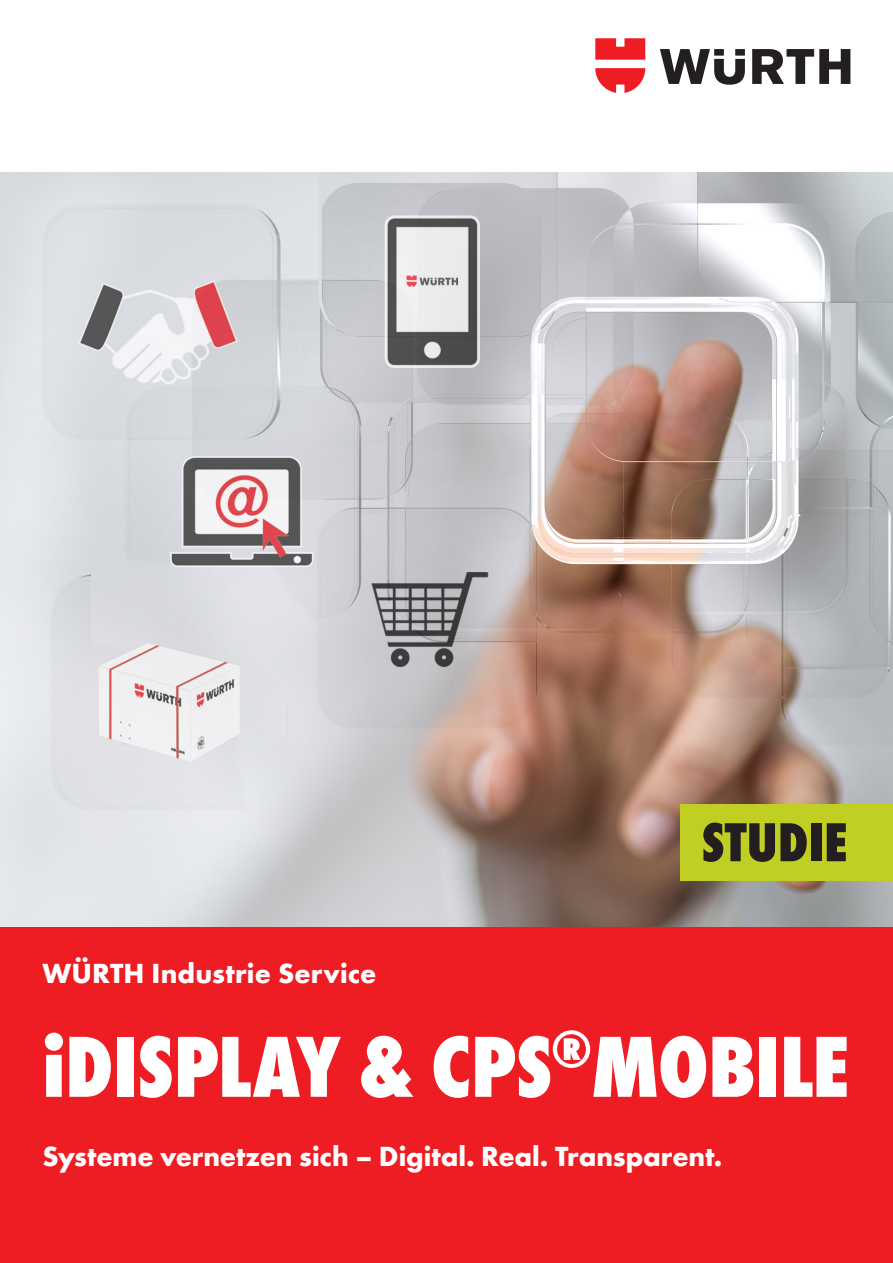
<style>
.page{position:relative;width:893px;height:1263px;background:#fff}
.page>*{position:absolute;margin:0;border:0;box-sizing:border-box;transform-origin:0 0}
.t1{font:800 condensed 90px "Wuerth";letter-spacing:-.005em;color:#fff}
.t2{font:800 condensed 57px "Wuerth";color:#231f20}
.t3{font:700 28.5px "Wuerth";color:#fff}
</style>
<div class="page">
<svg style="left:660px;top:49px;width:190px;height:36px"></svg>
<svg style="left:595px;top:38px;width:50px;height:55px"></svg>
<img style="left:0;top:172px;width:893px;height:755px">
<div style="left:0;top:927px;width:893px;height:336px;background:#ee1d23"></div>
<div style="left:680px;top:804px;width:213px;height:76px;background:#c1ce23"></div>
<p class="t3" style="left:43px;top:952px;width:336px">WÜRTH Industrie Service</p>
<h2 class="t2" style="left:702px;top:802px;width:147px">STUDIE</h2>
<h1 class="t1" style="left:43px;top:1003px;width:808px">iDISPLAY &amp; CPS<sup>®</sup>MOBILE</h1>
<p class="t3" style="left:43px;top:1135px;width:682px">Systeme vernetzen sich – Digital. Real. Transparent.</p>
</div>
